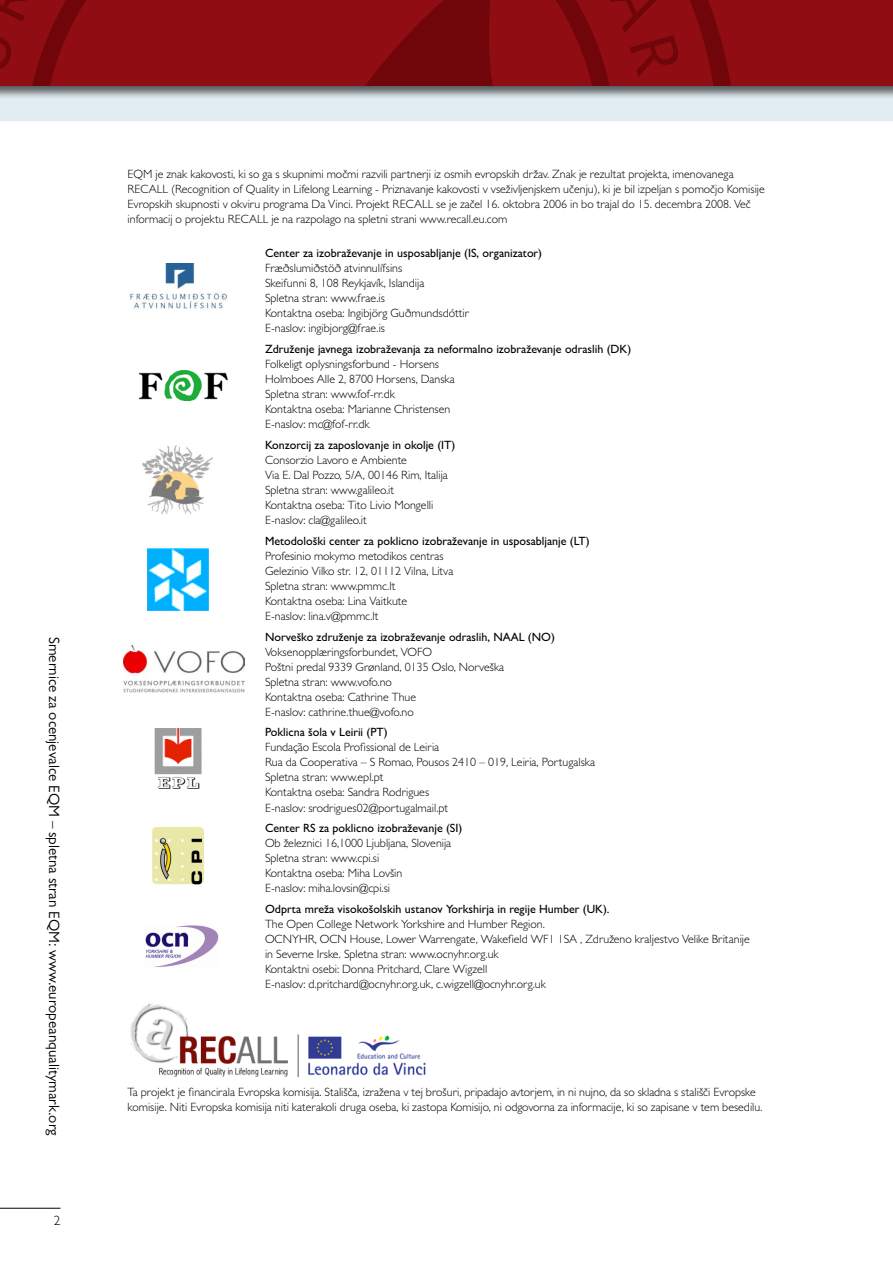
<style>
.page{position:relative;width:893px;height:1263px;background:#fff}
.page>*{position:absolute;margin:0;border:0;box-sizing:border-box;transform-origin:0 0}
.t1{font:15px "Gill Sans MT Pro";color:#000}
.t2{font:300 13.5px "Gill Sans MT Pro";color:#000}
.t3{font:300 12px/15px "Gill Sans MT Pro";color:#000}
.t4{font:500 12px "Gill Sans MT Pro";color:#000}
</style>
<div class="page">
<div style="left:0;top:100px;width:893px;height:21px;background:#e1edf3"></div>
<div style="left:0;top:0;width:893px;height:100px;background:#000;opacity:.4"></div>
<div style="left:0;top:0;width:893px;height:85px;background:#910d14"></div>
<svg style="left:32px;top:0;width:699px;height:85px"></svg>
<img style="left:129px;top:264px;width:99px;height:45px">
<img style="left:139px;top:370px;width:89px;height:30px">
<img style="left:142px;top:446px;width:71px;height:68px">
<img style="left:154px;top:728px;width:48px;height:61px">
<img style="left:152px;top:828px;width:51px;height:57px">
<img style="left:145px;top:926px;width:74px;height:41px">
<img style="left:130px;top:1004px;width:296px;height:74px">
<img style="left:147px;top:548px;width:61px;height:63px">
<img style="left:123px;top:646px;width:121px;height:47px">
<hr style="left:0;top:1208px;width:60px;height:1px;background:#000">
<svg style="left:608px;top:0;width:74px;height:77px"></svg>
<p class="t1" style="left:63px;top:637px;width:500px;rotate:90deg">Smernice za ocenjevalce EQM – spletna stran EQM: www.europeanqualitymark.org</p>
<p class="t2" style="left:54px;top:1213px;width:8px">2</p>
<p class="t3" style="left:128px;top:167px;width:639px">EQM je znak kakovosti, ki so ga s skupnimi močmi razvili partnerji iz osmih evropskih držav. Znak je rezultat projekta, imenovanega RECALL (Recognition of Quality in Lifelong Learning - Priznavanje kakovosti v vseživljenjskem učenju), ki je bil izpeljan s pomočjo Komisije Evropskih skupnosti v okviru programa Da Vinci. Projekt RECALL se je začel 16. oktobra 2006 in bo trajal do 15. decembra 2008. Več informacij o projektu RECALL je na razpolago na spletni strani www.recall.eu.com</p>
<p class="t4" style="left:265px;top:246px;width:279px">Center za izobraževanje in usposabljanje (IS, organizator)</p>
<p class="t3" style="left:265px;top:260px;width:206px">Fræðslumiðstöð atvinnulífsins<br>Skeifunni 8, 108 Reykjavík, Islandija<br>Spletna stran: www.frae.is<br>Kontaktna oseba: Ingibjörg Guðmundsdóttir E-naslov: ingibjorg@frae.is</p>
<p class="t4" style="left:265px;top:341px;width:368px">Združenje javnega izobraževanja za neformalno izobraževanje odraslih (DK)</p>
<p class="t3" style="left:265px;top:356px;width:191px">Folkeligt oplysningsforbund - Horsens Holmboes Alle 2, 8700 Horsens, Danska Spletna stran: www.fof-rr.dk<br>Kontaktna oseba: Marianne Christensen E-naslov: mc@fof-rr.dk</p>
<p class="t4" style="left:265px;top:437px;width:192px">Konzorcij za zaposlovanje in okolje (IT)</p>
<p class="t3" style="left:265px;top:452px;width:184px">Consorzio Lavoro e Ambiente<br>Via E. Dal Pozzo, 5/A, 00146 Rim, Italija Spletna stran: www.galileo.it<br>Kontaktna oseba: Tito Livio Mongelli E-naslov: cla@galileo.it</p>
<p class="t4" style="left:265px;top:533px;width:326px">Metodološki center za poklicno izobraževanje in usposabljanje (LT)</p>
<p class="t3" style="left:265px;top:548px;width:190px">Profesinio mokymo metodikos centras Gelezinio Vilko str. 12, 01112 Vilna, Litva Spletna stran: www.pmmc.lt<br>Kontaktna oseba: Lina Vaitkute<br>E-naslov: lina.v@pmmc.lt</p>
<p class="t4" style="left:265px;top:629px;width:291px">Norveško združenje za izobraževanje odraslih, NAAL (NO)</p>
<p class="t3" style="left:265px;top:644px;width:241px">Voksenopplæringsforbundet, VOFO<br>Poštni predal 9339 Grønland, 0135 Oslo, Norveška Spletna stran: www.vofo.no<br>Kontaktna oseba: Cathrine Thue<br>E-naslov: cathrine.thue@vofo.no</p>
<p class="t4" style="left:265px;top:725px;width:124px">Poklicna šola v Leirii (PT)</p>
<p class="t3" style="left:265px;top:740px;width:332px">Fundação Escola Profissional de Leiria<br>Rua da Cooperativa – S Romao, Pousos 2410 – 019, Leiria, Portugalska Spletna stran: www.epl.pt<br>Kontaktna oseba: Sandra Rodrigues<br>E-naslov: srodrigues02@portugalmail.pt</p>
<p class="t4" style="left:265px;top:821px;width:199px">Center RS za poklicno izobraževanje (SI)</p>
<p class="t3" style="left:265px;top:836px;width:188px">Ob železnici 16,1000 Ljubljana, Slovenija Spletna stran: www.cpi.si<br>Kontaktna oseba: Miha Lovšin<br>E-naslov: miha.lovsin@cpi.si</p>
<p class="t4" style="left:265px;top:902px;width:346px">Odprta mreža visokošolskih ustanov Yorkshirja in regije Humber (UK).</p>
<p class="t3" style="left:265px;top:917px;width:486px">The Open College Network Yorkshire and Humber Region.<br>OCNYHR, OCN House, Lower Warrengate, Wakefield WF1 1SA , Združeno kraljestvo Velike Britanije in Severne Irske. Spletna stran: www.ocnyhr.org.uk<br>Kontaktni osebi: Donna Pritchard, Clare Wigzell<br>E-naslov: d.pritchard@ocnyhr.org.uk, c.wigzell@ocnyhr.org.uk</p>
<p class="t3" style="left:128px;top:1084px;width:636px">Ta projekt je financirala Evropska komisija. Stališča, izražena v tej brošuri, pripadajo avtorjem, in ni nujno, da so skladna s stališči Evropske komisije. Niti Evropska komisija niti katerakoli druga oseba, ki zastopa Komisijo, ni odgovorna za informacije, ki so zapisane v tem besedilu.</p>
</div>
